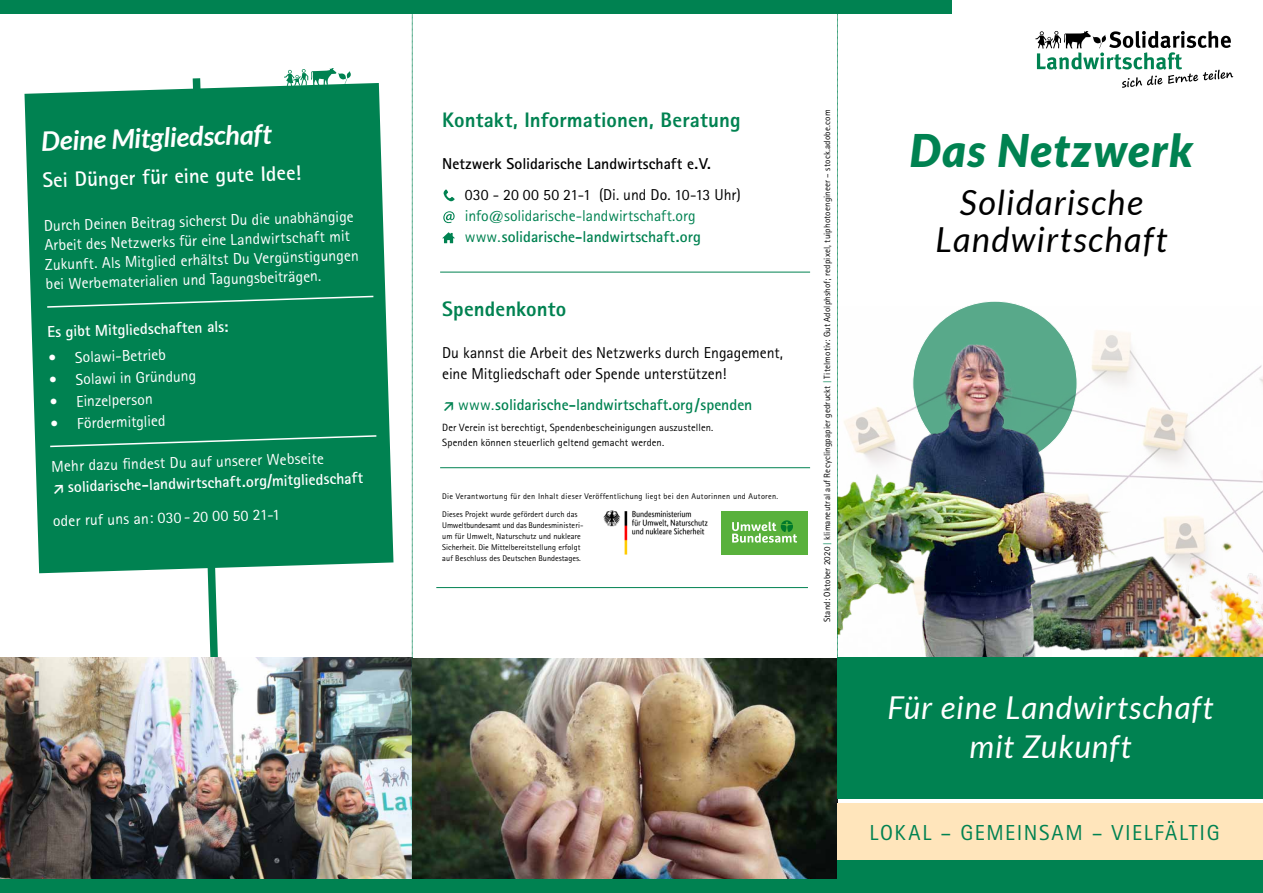
<style>
.page{position:relative;width:1263px;height:893px;background:#fff}
.page>*{position:absolute;margin:0;border:0;box-sizing:border-box;transform-origin:0 0}
.t1{font:italic 900 45px "Lato";letter-spacing:.035em;color:#008251}
.t2{font:italic 34.5px/37.5px "Lato";letter-spacing:.04em;color:#000;text-align:center}
.t3{font:italic 31.5px/39px "Lato";letter-spacing:.03em;color:#fff;text-align:center}
.t4{font:italic 700 27px "Lato";color:#fff}
.t5{font:21.75px "Rotis Sans Serif Std";letter-spacing:.07em;color:#008251}
.t6{font:800 21px "Rotis Sans Serif Std";letter-spacing:.005em;color:#008251}
.t7{font:700 21px "Rotis Sans Serif Std";color:#fff}
.t8{font:15.75px/19.5px "Rotis Sans Serif Std";color:#fff}
.t9{font:15.75px/21px "Rotis Sans Serif Std";color:#000}
.t10{font:700 15.75px/21.1px "Rotis Sans Serif Std";color:#fff}
.t11{font:15.75px/21px "Rotis Sans Serif Std";letter-spacing:-.005em;color:#008251}
.t12{font:700 15.75px "Rotis Sans Serif Std";letter-spacing:-.005em;color:#008251}
.t13{font:700 15.75px "Rotis Sans Serif Std";color:#000}
.t14{font:10.5px/15px "Rotis Sans Serif Std";letter-spacing:.01em;color:#000}
.t15{font:9px "Rotis Sans Serif Std";letter-spacing:.02em;color:#000}
.t16{font:8.25px/10.9px "Rotis Sans Serif Std";letter-spacing:.01em;color:#000}
.t17{font:8.25px "Rotis Sans Serif Std";letter-spacing:.035em;color:#000}
.s1{font-weight:800}
.s2{font-weight:400}
.s3{font-family:"DINOT";font-size:12.75px}
.s4{font-weight:700}
.s5{color:#008251}
</style>
<div class="page">
<img style="left:1124px;top:333px;width:139px;height:172px">
<div style="left:913px;top:301px;width:164px;height:164px;background:#59aa8b;border-radius:50%"></div>
<img style="left:0;top:657px;width:412px;height:222px">
<div style="left:0;top:0;width:951px;height:14px;background:#008251"></div>
<img style="left:838px;top:328px;width:286px;height:330px">
<img style="left:1120px;top:505px;width:143px;height:153px">
<hr style="left:440px;top:467px;width:370px;height:1px;background:#008251">
<hr style="left:440px;top:272px;width:370px;height:1px;background:#008251">
<hr style="left:436px;top:587px;width:372px;height:1px;background:#008251">
<div style="left:721px;top:511px;width:87px;height:43px;background:#59b13c"></div>
<svg style="left:732px;top:520px;width:65px;height:23px"></svg>
<img style="left:603px;top:510px;width:105px;height:44px">
<svg style="left:443px;top:211px;width:12px;height:12px"></svg>
<svg style="left:443px;top:189px;width:12px;height:12px"></svg>
<svg style="left:442px;top:232px;width:13px;height:11px"></svg>
<svg style="left:24px;top:83px;width:369px;height:490px;fill:#008251"></svg>
<svg style="left:412px;top:14px;width:1px;height:644px"></svg>
<svg style="left:837px;top:14px;width:1px;height:644px"></svg>
<img style="left:412px;top:658px;width:426px;height:221px">
<svg style="left:1035px;top:31px;width:198px;height:57px"></svg>
<div style="left:0;top:879px;width:1263px;height:14px;background:#008251"></div>
<div style="left:838px;top:803px;width:425px;height:90px;background:#ffe5bb"></div>
<div style="left:837px;top:860px;width:426px;height:33px;background:#008251"></div>
<div style="left:837px;top:658px;width:426px;height:141px;background:#008251"></div>
<svg style="left:46px;top:68px;width:332px;height:674px"></svg>
<h3 class="t4" style="left:41px;top:126px;width:232px;rotate:-2deg">Deine Mitgliedschaft</h3>
<h3 class="t7" style="left:42px;top:168px;width:260px;rotate:-2deg">Sei Dünger für eine gute Idee!</h3>
<p class="t8" style="left:43px;top:216px;width:315px;rotate:-2deg">Durch Deinen Beitrag sicherst Du die unabhängige Arbeit des Netzwerks für eine Landwirtschaft mit Zukunft. Als Mitglied erhältst Du Vergünstigungen bei Werbematerialien und Tagungsbeiträgen.</p>
<p class="t10" style="left:47px;top:321px;width:183px;rotate:-2deg">Es gibt Mitgliedschaften als:</p>
<p class="t8" style="left:48px;top:349px;width:119px;rotate:-2deg"><span class="s1">•</span> Solawi-Betrieb</p>
<p class="t8" style="left:48px;top:371px;width:149px;rotate:-2deg"><span class="s1">•</span> Solawi in Gründung</p>
<p class="t8" style="left:49px;top:392px;width:105px;rotate:-2deg"><span class="s1">•</span> Einzelperson</p>
<p class="t8" style="left:50px;top:414px;width:117px;rotate:-2deg"><span class="s1">•</span> Fördermitglied</p>
<p class="t10" style="left:51px;top:456px;width:313px;rotate:-2deg"><span class="s2">Mehr dazu fi ndest Du auf unserer Webseite<br></span><span class="s3">↗</span> solidarische-landwirtschaft.org/mitgliedschaft</p>
<p class="t8" style="left:53px;top:512px;width:229px;rotate:-2deg">oder ruf uns an: 030 - 20 00 50 21-1</p>
<h3 class="t6" style="left:442px;top:106px;width:300px">Kontakt, Informationen, Beratung</h3>
<p class="t13" style="left:442px;top:153px;width:270px">Netzwerk Solidarische Landwirtschaft e.V.</p>
<p class="t9" style="left:465px;top:184px;width:277px">030 - 20 00 50 21-1 (Di. und Do. 10-13 Uhr)</p>
<p class="t11" style="left:465px;top:205px;width:238px">info@solidarische-landwirtschaft.org www.<span class="s4">solidarische-landwirtschaft.org</span></p>
<h3 class="t6" style="left:442px;top:295px;width:125px">Spendenkonto</h3>
<p class="t9" style="left:442px;top:342px;width:342px">Du kannst die Arbeit des Netzwerks durch Engagement, eine Mitgliedschaft oder Spende unterstützen!</p>
<p class="t12" style="left:442px;top:395px;width:312px"><span class="s3">↗</span> <span class="s2">www.</span>solidarische-landwirtschaft.org/spenden</p>
<p class="t14" style="left:442px;top:420px;width:273px">Der Verein ist berechtigt, Spendenbescheinigungen auszustellen.<br>Spenden können steuerlich geltend gemacht werden.</p>
<p class="t17" style="left:442px;top:491px;width:337px">Die Verantwortung für den Inhalt dieser Veröffentlichung liegt bei den Autorinnen und Autoren.</p>
<p class="t16" style="left:442px;top:508px;width:143px">Dieses Projekt wurde gefördert durch das Umweltbundesamt und das Bundesministeri&shy;um für Umwelt, Naturschutz und nukleare Sicherheit. Die Mittelbereitstellung erfolgt auf Beschluss des Deutschen Bundestages.</p>
<p class="t15" style="left:822px;top:622px;width:514px;rotate:-90deg">Stand: Oktober 2020 <span class="s5">|</span> klimaneutral auf Recyclingpapier gedruckt <span class="s5">|</span> Titelmotiv: Gut Adolphshof; redpixel, tuiphotoengineer – stock.adobe.com</p>
<h1 class="t1" style="left:910px;top:124px;width:285px">Das Netzwerk</h1>
<h2 class="t2" style="left:935px;top:184px;width:233px">Solidarische<br>Landwirtschaft</h2>
<h3 class="t3" style="left:887px;top:689px;width:327px">Für eine Landwirtschaft mit Zukunft</h3>
<h3 class="t5" style="left:870px;top:819px;width:351px">LOKAL – GEMEINSAM – VIELFÄLTIG</h3>
</div>
